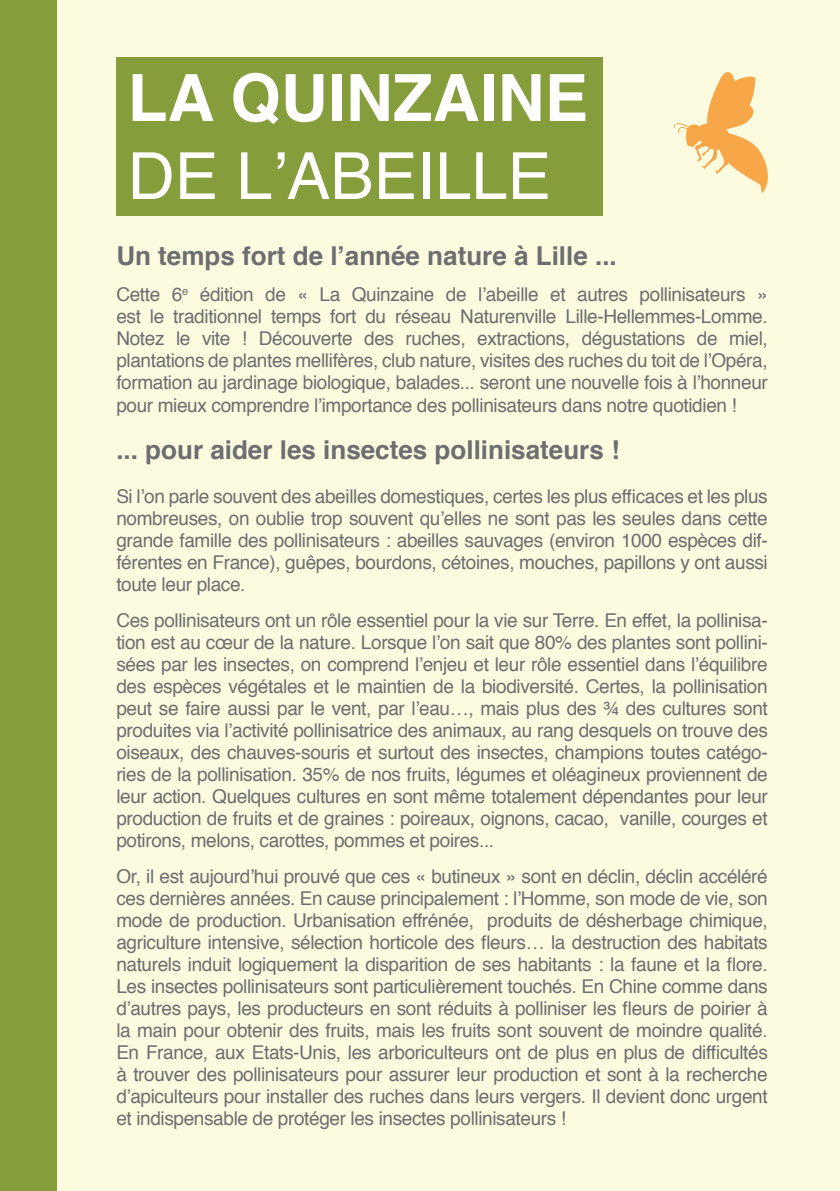
<style>
.page{position:relative;width:840px;height:1191px;background:#fff}
.page>*{position:absolute;margin:0;border:0;box-sizing:border-box;transform-origin:0 0}
.t1{font:700 65px "Helvetica";color:#fff}
.t2{font:65px "Helvetica";color:#fff}
.t3{font:700 26px "Helvetica";color:#6d6e71}
.t4{font:19px/22px "Helvetica";letter-spacing:-.02em;color:#6d6e71;text-align:justify}
</style>
<div class="page">
<div style="left:0;top:0;width:839px;height:1191px;background:#fdfbdf"></div>
<div style="left:0;top:0;width:57px;height:1191px;background:#869d3b"></div>
<div style="left:116px;top:57px;width:486px;height:158px;background:#869d3b"></div>
<svg style="left:673px;top:72px;width:95px;height:121px"></svg>
<h1 class="t1" style="left:128px;top:39px;width:461px">LA QUINZAINE</h1>
<h1 class="t2" style="left:128px;top:121px;width:424px">DE L’ABEILLE</h1>
<h2 class="t3" style="left:116px;top:233px;width:501px">Un temps fort de l’année nature à Lille ...</h2>
<p class="t4" style="left:116px;top:283px;width:652px">Cette 6<sup>e</sup> édition de « La Quinzaine de l’abeille et autres pollinisateurs » est le traditionnel temps fort du réseau Naturenville Lille-Hellemmes-Lomme.<br>Notez le vite ! Découverte des ruches, extractions, dégustations de miel, plantations de plantes mellifères, club nature, visites des ruches du toit de l’Opéra, formation au jardinage biologique, balades... seront une nouvelle fois à l’honneur pour mieux comprendre l’importance des pollinisateurs dans notre quotidien !</p>
<h2 class="t3" style="left:116px;top:426px;width:504px">... pour aider les insectes pollinisateurs !</h2>
<p class="t4" style="left:116px;top:484px;width:652px">Si l’on parle souvent des abeilles domestiques, certes les plus efficaces et les plus nombreuses, on oublie trop souvent qu’elles ne sont pas les seules dans cette grande famille des pollinisateurs : abeilles sauvages (environ 1000 espèces dif&shy;férentes en France), guêpes, bourdons, cétoines, mouches, papillons y ont aussi toute leur place.</p>
<p class="t4" style="left:116px;top:608px;width:652px">Ces pollinisateurs ont un rôle essentiel pour la vie sur Terre. En effet, la pollinisa&shy;tion est au cœur de la nature. Lorsque l’on sait que 80% des plantes sont pollini&shy;sées par les insectes, on comprend l’enjeu et leur rôle essentiel dans l’équilibre des espèces végétales et le maintien de la biodiversité. Certes, la pollinisation peut se faire aussi par le vent, par l’eau…, mais plus des ¾ des cultures sont produites via l’activité pollinisatrice des animaux, au rang desquels on trouve des oiseaux, des chauves-souris et surtout des insectes, champions toutes catégo&shy;ries de la pollinisation. 35% de nos fruits, légumes et oléagineux proviennent de leur action. Quelques cultures en sont même totalement dépendantes pour leur production de fruits et de graines : poireaux, oignons, cacao, vanille, courges et potirons, melons, carottes, pommes et poires...</p>
<p class="t4" style="left:116px;top:864px;width:652px">Or, il est aujourd’hui prouvé que ces « butineux » sont en déclin, déclin accéléré ces dernières années. En cause principalement : l’Homme, son mode de vie, son mode de production. Urbanisation effrénée, produits de désherbage chimique, agriculture intensive, sélection horticole des fleurs… la destruction des habitats naturels induit logiquement la disparition de ses habitants : la faune et la flore.<br>Les insectes pollinisateurs sont particulièrement touchés. En Chine comme dans d’autres pays, les producteurs en sont réduits à polliniser les fleurs de poirier à la main pour obtenir des fruits, mais les fruits sont souvent de moindre qualité.<br>En France, aux Etats-Unis, les arboriculteurs ont de plus en plus de difficultés à trouver des pollinisateurs pour assurer leur production et sont à la recherche d’apiculteurs pour installer des ruches dans leurs vergers. Il devient donc urgent et indispensable de protéger les insectes pollinisateurs !</p>
</div>
